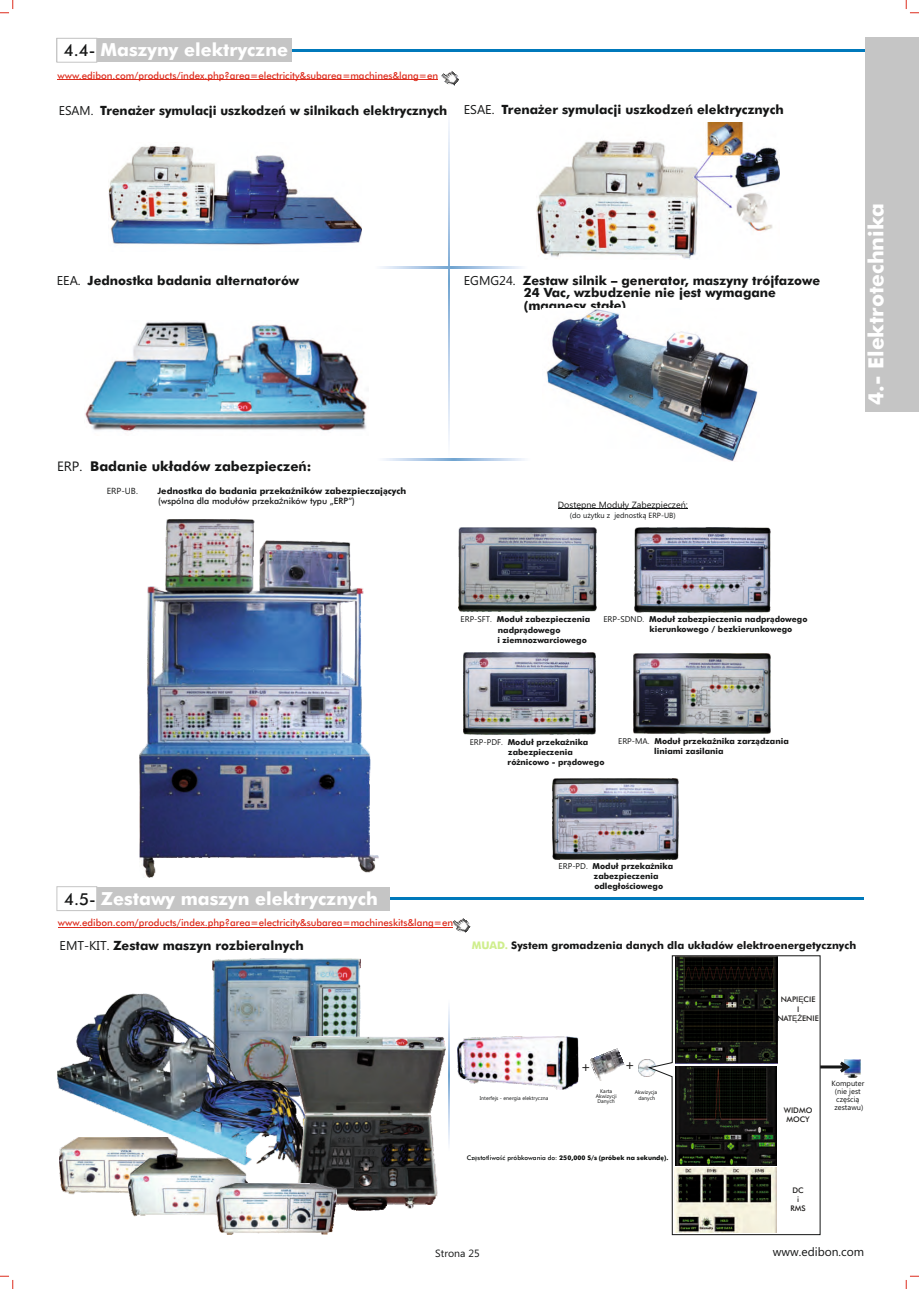
<style>
.page{position:relative;width:919px;height:1289px;background:#fff}
.page>*{position:absolute;margin:0;border:0;box-sizing:border-box;transform-origin:0 0}
.t1{font:700 21px "Futura BT";color:#fff}
.t2{font:700 18px "Futura BT";color:#fff}
.t3{font:700 13.5px "Futura BT";color:#151616}
.t4{font:700 12.75px/12.3px "Futura BT";color:#151616}
.t5{font:12.75px "Ebrima";color:#151616}
.t6{font:12px "Ebrima";color:#151616}
.t7{font:500 11.4px "Futura BT";color:#1e1c1b}
.t8{font:700 10.5px "Futura BT";color:#151616}
.t9{font:10.5px "Ebrima";color:#151616}
.t10{font:500 9.75px "Futura BT";color:#dd2b1c}
.t11{font:9px "Ebrima";color:#151616}
.t12{font:700 8.85px/9.6px "Futura BT";color:#151616}
.t13{font:8.85px "Ebrima";color:#151616}
.t14{font:700 8.25px/10.2px "Futura BT";color:#151616}
.t15{font:500 7.8px/9.3px "Futura BT";color:#1e1c1b;text-align:center}
.t16{font:7.5px/7.9px "Ebrima";color:#151616;text-align:center}
.t17{font:700 6.45px "Futura BT";color:#050807}
.t18{font:5.25px/5.2px "Ebrima";color:#151616;text-align:center}
.s1{font-weight:500;font-size:16.5px;color:#151616}
.s2{font-family:"Ebrima";font-weight:400}
.s3{font-family:"Arial"}
.s4{font-family:"Ebrima"}
.s5{font-weight:500}
.s6{font-family:"Arial";font-weight:400}
.s7{color:#cfee8d}
</style>
<div class="page">
<hr style="left:558px;top:508px;width:129px;height:1px;background:#151616">
<svg style="left:448px;top:122px;width:2px;height:319px"></svg>
<svg style="left:380px;top:266px;width:142px;height:2px"></svg>
<svg style="left:383px;top:458px;width:142px;height:2px"></svg>
<img style="left:452px;top:918px;width:19px;height:15px">
<hr style="left:58px;top:926px;width:395px;height:1px;background:#dd2b1c">
<svg style="left:0;top:0;width:13px;height:13px"></svg>
<svg style="left:905px;top:0;width:13px;height:13px"></svg>
<svg style="left:0;top:1275px;width:13px;height:13px"></svg>
<svg style="left:905px;top:1275px;width:13px;height:13px"></svg>
<img style="left:85px;top:321px;width:282px;height:111px">
<img style="left:109px;top:145px;width:252px;height:100px">
<img style="left:536px;top:123px;width:243px;height:136px">
<img style="left:546px;top:309px;width:212px;height:152px">
<img style="left:212px;top:958px;width:148px;height:78px">
<img style="left:58px;top:993px;width:252px;height:171px">
<img style="left:290px;top:1036px;width:156px;height:174px">
<img style="left:59px;top:1137px;width:118px;height:58px">
<img style="left:129px;top:1154px;width:119px;height:62px">
<img style="left:217px;top:1183px;width:119px;height:51px">
<img style="left:140px;top:519px;width:238px;height:358px">
<img style="left:458px;top:527px;width:138px;height:84px">
<img style="left:633px;top:653px;width:137px;height:80px">
<img style="left:552px;top:778px;width:126px;height:81px">
<img style="left:463px;top:652px;width:132px;height:82px">
<img style="left:634px;top:528px;width:136px;height:84px">
<hr style="left:82px;top:49px;width:794px;height:2px;background:#0079bb">
<div style="left:57px;top:38px;width:235px;height:24px;background:#c5c5c5"></div>
<img style="left:441px;top:71px;width:18px;height:15px">
<hr style="left:58px;top:80px;width:380px;height:1px;background:#dd2b1c">
<div style="left:57px;top:38px;width:40px;height:24px;background:#fff;border:1px solid #c5c5c5"></div>
<div style="left:864px;top:38px;width:54px;height:374px;background:#c5c5c5"></div>
<hr style="left:82px;top:897px;width:781px;height:2px;background:#0079bb">
<div style="left:57px;top:886px;width:333px;height:24px;background:#c5c5c5"></div>
<div style="left:57px;top:886px;width:40px;height:24px;background:#fff;border:1px solid #c5c5c5"></div>
<img style="left:844px;top:1059px;width:16px;height:18px">
<svg style="left:820px;top:1061px;width:30px;height:11px"></svg>
<img style="left:638px;top:1059px;width:8px;height:17px">
<img style="left:457px;top:1036px;width:121px;height:53px">
<img style="left:590px;top:1048px;width:35px;height:32px">
<svg style="left:646px;top:955px;width:174px;height:280px"></svg>
<img style="left:675px;top:956px;width:102px;height:107px">
<img style="left:675px;top:1066px;width:101px;height:98px">
<img style="left:674px;top:1167px;width:102px;height:65px">
<svg style="left:448px;top:1007px;width:2px;height:137px"></svg>
<h2 class="t2" style="left:64px;top:42px;width:226px"><span class="s1">4.4-</span> Maszyny elektryczne</h2>
<p class="t10" style="left:58px;top:71px;width:382px">www.edibon.com/products/index.php?area=electricity&amp;subarea=machines&amp;lang=en</p>
<h3 class="t4" style="left:59px;top:106px;width:390px"><span class="s2">ESAM.</span> Trena<span class="s3">ż</span>er symulacji uszkodze<span class="s4">ń</span> w silnikach elektrycznych</h3>
<h3 class="t4" style="left:464px;top:104px;width:321px"><span class="s2">ESAE.</span> Trena<span class="s3">ż</span>er symulacji uszkodze<span class="s4">ń</span> elektrycznych</h3>
<h3 class="t4" style="left:57px;top:275px;width:244px"><span class="s2">EEA.</span> Jednostka badania alternatorów</h3>
<h3 class="t4" style="left:522px;top:275px;width:299px">Zestaw silnik – generator, maszyny trójfazowe</h3>
<h3 class="t5" style="left:464px;top:276px;width:53px">EGMG24.</h3>
<h3 class="t4" style="left:523px;top:288px;width:254px">24 Vac, wzbudzenie nie jest wymagane (magnesy stałe)</h3>
<h3 class="t3" style="left:57px;top:460px;width:256px"><span class="s2">ERP.</span> Badanie układów zabezpiecze<span class="s4">ń</span>:</h3>
<p class="t13" style="left:107px;top:488px;width:33px">ERP-UB.</p>
<p class="t12" style="left:157px;top:487px;width:250px"><span class="s4">J</span>ednostka do badania przeka<span class="s3">ź</span>ników zabezpieczaj<span class="s4">ą</span>cych <span class="s5">(wspólna dla modułów przeka</span><span class="s6">ź</span><span class="s5">ników typu „ERP”)</span></p>
<p class="t11" style="left:558px;top:501px;width:131px">Dostępne Moduły Zabezpieczeń:</p>
<p class="t16" style="left:570px;top:512px;width:107px">(do użytku z jednostką ERP-UB)</p>
<h1 class="t1" style="left:867px;top:405px;width:203px;rotate:-90deg">4.- Elektrotechnika</h1>
<p class="t14" style="left:497px;top:615px;width:94px;text-indent:-37px"><span class="s2">ERP-SFT.</span> Moduł zabezpieczenia nadpr<span class="s4">ą</span>dowego<br>i ziemnozwarciowego</p>
<p class="t14" style="left:649px;top:615px;width:159px;text-indent:-46px"><span class="s2">ERP-SDND.</span> Moduł zabezpieczenia nadpr<span class="s4">ą</span>dowego kierunkowego / bezkierunkowego</p>
<p class="t14" style="left:507px;top:737px;width:98px;text-indent:-38px"><span class="s2">ERP-PDF.</span> Moduł przeka<span class="s3">ź</span>nika zabezpieczenia ró<span class="s3">ż</span>nicowo - pr<span class="s4">ą</span>dowego</p>
<p class="t14" style="left:654px;top:737px;width:136px;text-indent:-36px"><span class="s2">ERP-MA.</span> Moduł przeka<span class="s3">ź</span>nika zarz<span class="s4">ą</span>dzania liniami zasilania</p>
<h2 class="t2" style="left:64px;top:890px;width:315px"><span class="s1">4.5-</span> Zestawy maszyn elektrycznych</h2>
<p class="t10" style="left:58px;top:918px;width:396px">www.edibon.com/products/index.php?area=electricity&amp;subarea=machineskits&amp;lang=en</p>
<h3 class="t4" style="left:60px;top:940px;width:245px"><span class="s2">EMT-KIT.</span> Zestaw maszyn rozbieralnych</h3>
<p class="t14" style="left:594px;top:861px;width:81px;text-indent:-35px"><span class="s2">ERP-PD.</span> Moduł przeka<span class="s3">ź</span>nika zabezpieczenia odległo<span class="s4">ś</span>ciowego</p>
<p class="t8" style="left:472px;top:941px;width:386px"><span class="s7">MUAD.</span> System gromadzenia danych dla układów elektroenergetycznych</p>
<h3 class="t7" style="left:581px;top:1062px;width:11px">+</h3>
<h3 class="t7" style="left:625px;top:1060px;width:11px">+</h3>
<p class="t18" style="left:480px;top:1096px;width:70px">Interfejs - energia elektryczna</p>
<p class="t18" style="left:595px;top:1088px;width:23px">Karta<br>Akwizycji<br>Danych</p>
<p class="t18" style="left:634px;top:1089px;width:24px">Akwizycja danych</p>
<p class="t17" style="left:466px;top:1155px;width:203px"><span class="s5">Cz</span><span class="s2">ę</span><span class="s5">stotliwo</span><span class="s2">ś</span><span class="s5">ć próbkowania do:</span> 250,000 S/s (próbek na sekund<span class="s4">ę</span>).</p>
<p class="t15" style="left:777px;top:995px;width:43px">NAPI<span class="s6">Ę</span>CIE<br>I<br>NAT<span class="s6">ĘŻ</span>ENIE</p>
<p class="t15" style="left:783px;top:1106px;width:30px">WIDMO<br>MOCY</p>
<p class="t16" style="left:831px;top:1080px;width:34px">Komputer (nie jest częścią zestawu)</p>
<p class="t15" style="left:790px;top:1185px;width:17px">DC<br>i<br>RMS</p>
<p class="t9" style="left:435px;top:1249px;width:46px">Strona 25</p>
<h3 class="t6" style="left:772px;top:1247px;width:93px">www.edibon.com</h3>
</div>
